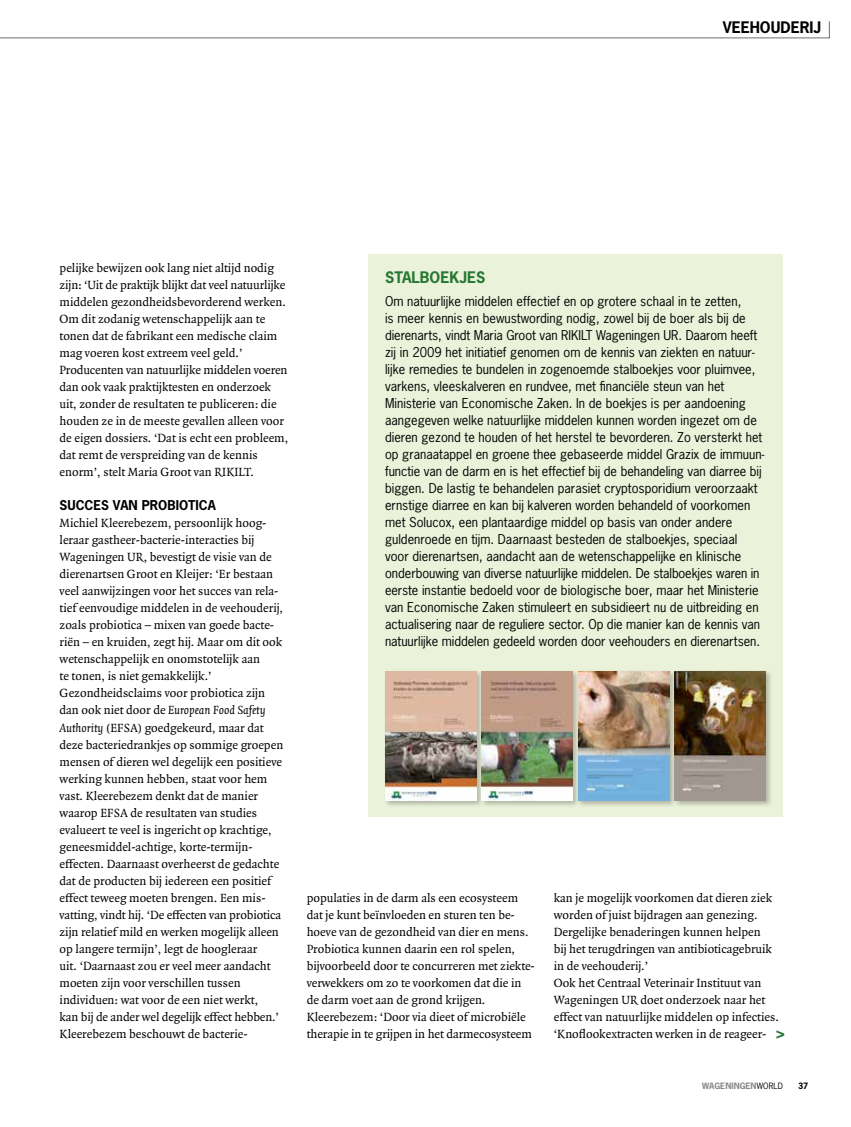
<style>
.page{position:relative;width:851px;height:1127px;background:#fff}
.page>*{position:absolute;margin:0;border:0;box-sizing:border-box;transform-origin:0 0}
.t1{font:700 18px "News Gothic Std";color:#277832}
.t2{font:700 15px "News Gothic Std";color:#000}
.t3{font:700 15px "News Gothic Std";color:#277832}
.t4{font:12.75px/17px "Quadraat OT";color:#000}
.t5{font:12.75px/17px "News Gothic Std";color:#000}
.t6{font:700 8.25px "News Gothic Std";letter-spacing:.01em;color:#868786}
.t7{font:700 8.25px "News Gothic Std";color:#000}
.s1{font-family:"News Gothic Std";font-weight:700}
.s2{font-style:italic}
.s3{font-weight:400;color:#000}
</style>
<div class="page">
<div style="left:368px;top:254px;width:414px;height:562px;background:#ebf2da"></div>
<div style="left:383px;top:669px;width:101px;height:139px;background:#000;opacity:.25"></div>
<img style="left:385px;top:671px;width:91px;height:129px">
<div style="left:480px;top:669px;width:100px;height:139px;background:#000;opacity:.25"></div>
<img style="left:481px;top:671px;width:91px;height:129px">
<div style="left:576px;top:669px;width:101px;height:139px;background:#000;opacity:.25"></div>
<img style="left:578px;top:671px;width:91px;height:129px">
<div style="left:673px;top:669px;width:100px;height:139px;background:#000;opacity:.25"></div>
<img style="left:674px;top:671px;width:91px;height:129px">
<svg style="left:0;top:21px;width:830px;height:18px"></svg>
<p class="t2" style="left:722px;top:17px;width:100px">VEEHOUDERIJ</p>
<p class="t4" style="left:60px;top:260px;width:230px">pelijke bewijzen ook lang niet altijd nodig zijn: ‘Uit de praktijk blijkt dat veel natuurlijke middelen gezondheidsbevorderend werken.<br>Om dit zodanig wetenschappelijk aan te tonen dat de fabrikant een medische claim mag voeren kost extreem veel geld.’ Producenten van natuurlijke middelen voeren dan ook vaak praktijktesten en onderzoek uit, zonder de resultaten te publiceren: die houden ze in de meeste gevallen alleen voor de eigen dossiers. ‘Dat is echt een probleem, dat remt de verspreiding van de kennis enorm’, stelt Maria Groot van RIKILT.</p>
<p class="t4" style="left:60px;top:498px;width:225px"><span class="s1">SUCCES VAN PROBIOTICA<br></span>Michiel Kleerebezem, persoonlijk hoog&shy;leraar gastheer-bacterie-interacties bij Wageningen UR, bevestigt de visie van de dierenartsen Groot en Kleijer: ‘Er bestaan veel aanwijzingen voor het succes van rela&shy;tief eenvoudige middelen in de veehouderij, zoals probiotica – mixen van goede bacte&shy;riën – en kruiden, zegt hij. Maar om dit ook wetenschappelijk en onomstotelijk aan<br>te tonen, is niet gemakkelijk.’ Gezondheidsclaims voor probiotica zijn dan ook niet door de <span class="s2">European Food Safety Authority</span> (EFSA) goedgekeurd, maar dat deze bacteriedrankjes op sommige groepen mensen of dieren wel degelijk een positieve werking kunnen hebben, staat voor hem vast. Kleerebezem denkt dat de manier waarop EFSA de resultaten van studies evalueert te veel is ingericht op krachtige, geneesmiddel-achtige, korte-termijn&shy;effecten. Daarnaast overheerst de gedachte dat de producten bij iedereen een positief effect teweeg moeten brengen. Een mis&shy;vatting, vindt hij. ‘De effecten van probiotica zijn relatief mild en werken mogelijk alleen op langere termijn’, legt de hoogleraar<br>uit. ‘Daarnaast zou er veel meer aandacht moeten zijn voor verschillen tussen individuen: wat voor de een niet werkt,<br>kan bij de ander wel degelijk effect hebben.’ Kleerebezem beschouwt de bacterie-</p>
<p class="t3" style="left:385px;top:267px;width:102px">STALBOEKJES</p>
<p class="t5" style="left:385px;top:293px;width:380px">Om natuurlijke middelen effectief en op grotere schaal in te zetten,<br>is meer kennis en bewustwording nodig, zowel bij de boer als bij de dierenarts, vindt Maria Groot van RIKILT Wageningen UR. Daarom heeft zij in 2009 het initiatief genomen om de kennis van ziekten en natuur&shy;lijke remedies te bundelen in zogenoemde stalboekjes voor pluimvee, varkens, vleeskalveren en rundvee, met financiële steun van het Ministerie van Economische Zaken. In de boekjes is per aandoening aangegeven welke natuurlijke middelen kunnen worden ingezet om de dieren gezond te houden of het herstel te bevorderen. Zo versterkt het op granaatappel en groene thee gebaseerde middel Grazix de immuun&shy;functie van de darm en is het effectief bij de behandeling van diarree bij biggen. De lastig te behandelen parasiet cryptosporidium veroorzaakt ernstige diarree en kan bij kalveren worden behandeld of voorkomen met Solucox, een plantaardige middel op basis van onder andere guldenroede en tijm. Daarnaast besteden de stalboekjes, speciaal<br>voor dierenartsen, aandacht aan de wetenschappelijke en klinische onderbouwing van diverse natuurlijke middelen. De stalboekjes waren in eerste instantie bedoeld voor de biologische boer, maar het Ministerie van Economische Zaken stimuleert en subsidieert nu de uitbreiding en actualisering naar de reguliere sector. Op die manier kan de kennis van natuurlijke middelen gedeeld worden door veehouders en dierenartsen.</p>
<p class="t4" style="left:306px;top:889px;width:230px">populaties in de darm als een ecosysteem dat je kunt beïnvloeden en sturen ten be&shy;hoeve van de gezondheid van dier en mens.<br>Probiotica kunnen daarin een rol spelen, bijvoorbeeld door te concurreren met ziekte&shy;verwekkers om zo te voorkomen dat die in de darm voet aan de grond krijgen.<br>Kleerebezem: ‘Door via dieet of microbiële therapie in te grijpen in het darmecosysteem</p>
<p class="t4" style="left:553px;top:889px;width:227px">kan je mogelijk voorkomen dat dieren ziek worden of juist bijdragen aan genezing.<br>Dergelijke benaderingen kunnen helpen<br>bij het terugdringen van antibioticagebruik in de veehouderij.’<br>Ook het Centraal Veterinair Instituut van Wageningen UR doet onderzoek naar het effect van natuurlijke middelen op infecties. ‘Knoflookextracten werken in de reageer-</p>
<p class="t1" style="left:775px;top:1020px;width:12px">&gt;</p>
<p class="t6" style="left:702px;top:1080px;width:82px">WAGENINGEN<span class="s3">WORLD</span></p>
<p class="t7" style="left:798px;top:1080px;width:12px">37</p>
</div>
